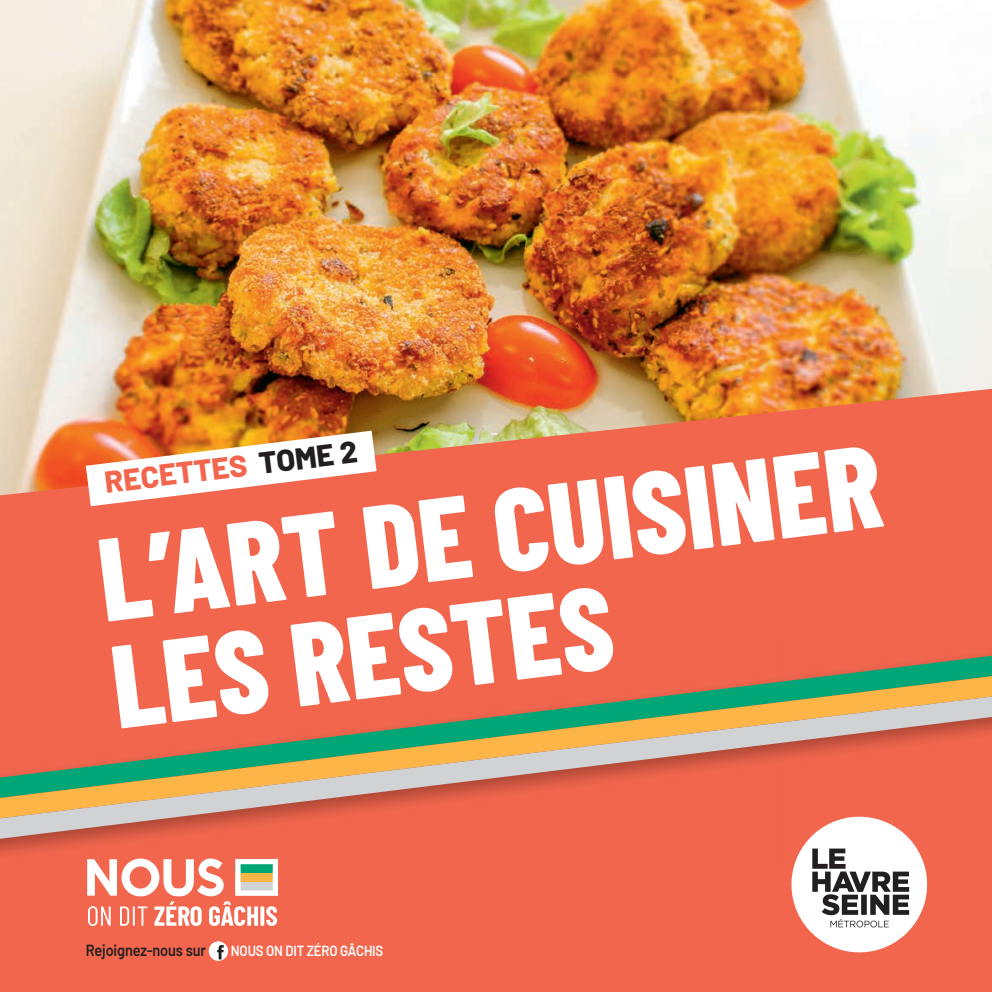
<style>
.page{position:relative;width:992px;height:992px;background:#fff}
.page>*{position:absolute;margin:0;border:0;box-sizing:border-box;transform-origin:0 0}
.t1{font:800 117.42px/107.6px "Barlow Condensed";color:#fff}
.t2{font:800 30.28px "Barlow";color:#f2664e}
.t3{font:600 16.1px "Barlow";letter-spacing:-.01em;color:#231f20;scale:.9 1}
.t4{font:600 14.7px "Barlow";letter-spacing:-.01em;color:#fff;scale:.9 1}
.s1{color:#231f20}
</style>
<div class="page">
<div style="left:0;top:0;width:991px;height:991px;background:#f2664e"></div>
<svg style="left:848px;top:655px;width:143px;height:18px"></svg>
<svg style="left:687px;top:673px;width:304px;height:20px;fill:#00a676"></svg>
<svg style="left:0;top:693px;width:991px;height:150px"></svg>
<svg style="left:87px;top:858px;width:191px;height:67px"></svg>
<svg style="left:209px;top:941px;width:19px;height:19px"></svg>
<svg style="left:791px;top:816px;width:135px;height:136px"></svg>
<img style="left:0;top:0;width:991px;height:495px">
<svg style="left:86px;top:430px;width:290px;height:76px"></svg>
<p class="t2" style="left:102px;top:460px;width:255px;rotate:-7deg">RECETTES <span class="s1">TOME 2</span></p>
<p class="t1" style="left:92px;top:524px;width:789px;rotate:-7deg">L’ART DE CUISINER<br>LES RESTES</p>
<p class="t3" style="left:86px;top:937px;width:135px">Rejoignez-nous sur</p>
<p class="t4" style="left:231px;top:939px;width:171px">NOUS ON DIT ZÉRO GÂCHIS</p>
</div>
